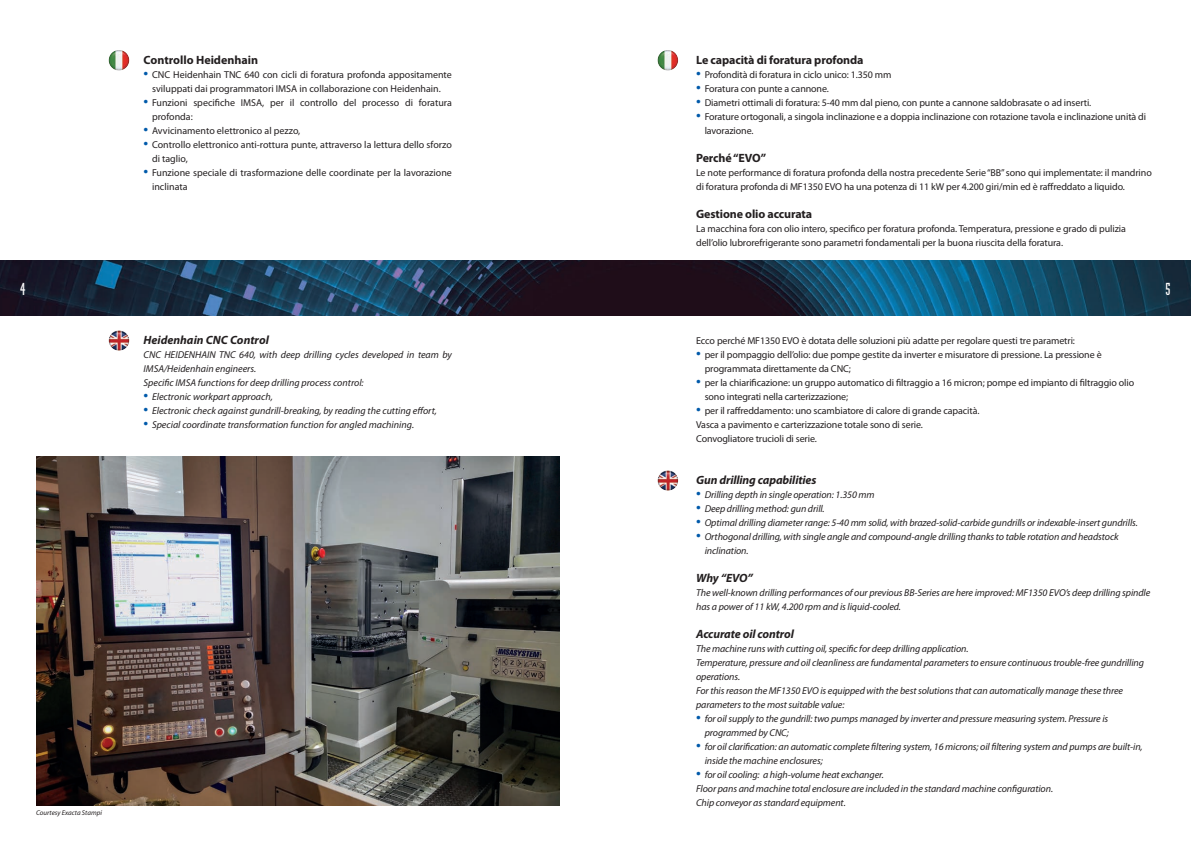
<style>
.page{position:relative;width:1191px;height:842px;background:#fff}
.page>*{position:absolute;margin:0;border:0;box-sizing:border-box;transform-origin:0 0}
.t1{font:17px "Industria Solid";color:#fff}
.t2{font:700 12px "Myriad Pro";letter-spacing:-.01em;color:#231f20}
.t3{font:italic 700 12px "Myriad Pro";letter-spacing:-.01em;color:#231f20}
.t4{font:10px/14px "Myriad Pro";letter-spacing:-.01em;color:#231f20}
.t5{font:italic 10px/14px "Myriad Pro";letter-spacing:-.01em;color:#231f20}
.t6{font:italic 7px "Myriad Pro";color:#231f20}
.s1{font-size:17px;color:#015aaa}
.s2{font-style:normal;font-size:17px;color:#015aaa}
</style>
<div class="page">
<img style="left:0;top:260px;width:1191px;height:55px">
<img style="left:657px;top:50px;width:21px;height:21px;border-radius:10px">
<img style="left:109px;top:50px;width:20px;height:21px;border-radius:10px">
<img style="left:657px;top:470px;width:21px;height:21px;border-radius:10px">
<img style="left:109px;top:330px;width:20px;height:21px;border-radius:10px">
<img style="left:36px;top:456px;width:523px;height:350px">
<p class="t2" style="left:143px;top:52px;width:116px">Controllo Heidenhain</p>
<p class="t4" style="left:143px;top:67px;width:310px;text-align:center"><span class="s1">•</span> CNC Heidenhain TNC 640 con cicli di foratura profonda appositamente sviluppati dai programmatori IMSA in collaborazione con Heidenhain.</p>
<p class="t4" style="left:152px;top:95px;width:301px;text-indent:-9px"><span class="s1">•</span> Funzioni specifiche IMSA, per il controllo del processo di foratura profonda:</p>
<p class="t4" style="left:143px;top:123px;width:158px"><span class="s1">•</span> Avvicinamento elettronico al pezzo,</p>
<p class="t4" style="left:152px;top:137px;width:301px;text-indent:-9px"><span class="s1">•</span> Controllo elettronico anti-rottura punte, attraverso la lettura dello sforzo di taglio,</p>
<p class="t4" style="left:152px;top:165px;width:301px;text-indent:-9px"><span class="s1">•</span> Funzione speciale di trasformazione delle coordinate per la lavorazione inclinata</p>
<p class="t2" style="left:696px;top:52px;width:169px">Le capacità di foratura profonda</p>
<p class="t4" style="left:696px;top:67px;width:197px"><span class="s1">•</span> Profondità di foratura in ciclo unico: 1.350 mm</p>
<p class="t4" style="left:696px;top:81px;width:134px"><span class="s1">•</span> Foratura con punte a cannone.</p>
<p class="t4" style="left:696px;top:95px;width:397px"><span class="s1">•</span> Diametri ottimali di foratura: 5-40 mm dal pieno, con punte a cannone saldobrasate o ad inserti.</p>
<p class="t4" style="left:704px;top:109px;width:443px;text-indent:-9px"><span class="s1">•</span> Forature ortogonali, a singola inclinazione e a doppia inclinazione con rotazione tavola e inclinazione unità di lavorazione.</p>
<p class="t2" style="left:696px;top:150px;width:72px">Perché “EVO”</p>
<p class="t4" style="left:696px;top:165px;width:457px">Le note performance di foratura profonda della nostra precedente Serie “BB” sono qui implementate: il mandrino di foratura profonda di MF1350 EVO ha una potenza di 11 kW per 4.200 giri/min ed è raffreddato a liquido.</p>
<p class="t2" style="left:696px;top:206px;width:117px">Gestione olio accurata</p>
<p class="t4" style="left:696px;top:221px;width:431px">La macchina fora con olio intero, specifico per foratura profonda. Temperatura, pressione e grado di pulizia dell’olio lubrorefrigerante sono parametri fondamentali per la buona riuscita della foratura.</p>
<h1 class="t1" style="left:20px;top:279px;width:7px">4</h1>
<h1 class="t1" style="left:1165px;top:279px;width:7px">5</h1>
<p class="t3" style="left:143px;top:332px;width:127px">Heidenhain CNC Control</p>
<p class="t5" style="left:143px;top:347px;width:310px">CNC HEIDENHAIN TNC 640, with deep drilling cycles developed in team by<br>IMSA/Heidenhain engineers.</p>
<p class="t5" style="left:143px;top:375px;width:222px">Specific IMSA functions for deep drilling process control:</p>
<p class="t5" style="left:143px;top:389px;width:131px"><span class="s2">•</span> Electronic workpart approach,</p>
<p class="t5" style="left:143px;top:403px;width:295px"><span class="s2">•</span> Electronic check against gundrill-breaking, by reading the cutting effort,</p>
<p class="t5" style="left:143px;top:417px;width:272px"><span class="s2">•</span> Special coordinate transformation function for angled machining.</p>
<p class="t6" style="left:36px;top:809px;width:67px">Courtesy Exacta Stampi</p>
<p class="t4" style="left:696px;top:333px;width:380px">Ecco perché MF1350 EVO è dotata delle soluzioni più adatte per regolare questi tre parametri:</p>
<p class="t4" style="left:704px;top:347px;width:398px;text-indent:-9px"><span class="s1">•</span> per il pompaggio dell’olio: due pompe gestite da inverter e misuratore di pressione. La pressione è programmata direttamente da CNC;</p>
<p class="t4" style="left:704px;top:375px;width:431px;text-indent:-9px"><span class="s1">•</span> per la chiarificazione: un gruppo automatico di filtraggio a 16 micron; pompe ed impianto di filtraggio olio sono integrati nella carterizzazione;</p>
<p class="t4" style="left:696px;top:403px;width:285px"><span class="s1">•</span> per il raffreddamento: uno scambiatore di calore di grande capacità.</p>
<p class="t4" style="left:696px;top:417px;width:228px">Vasca a pavimento e carterizzazione totale sono di serie.</p>
<p class="t4" style="left:696px;top:431px;width:122px">Convogliatore trucioli di serie.</p>
<p class="t3" style="left:696px;top:472px;width:122px">Gun drilling capabilities</p>
<p class="t5" style="left:696px;top:487px;width:180px"><span class="s2">•</span> Drilling depth in single operation: 1.350 mm</p>
<p class="t5" style="left:696px;top:501px;width:130px"><span class="s2">•</span> Deep drilling method: gun drill.</p>
<p class="t5" style="left:696px;top:515px;width:443px"><span class="s2">•</span> Optimal drilling diameter range: 5-40 mm solid, with brazed-solid-carbide gundrills or indexable-insert gundrills.</p>
<p class="t5" style="left:704px;top:529px;width:415px;text-indent:-9px"><span class="s2">•</span> Orthogonal drilling, with single angle and compound-angle drilling thanks to table rotation and headstock inclination.</p>
<p class="t3" style="left:696px;top:570px;width:58px">Why “EVO”</p>
<p class="t5" style="left:696px;top:585px;width:456px">The well-known drilling performances of our previous BB-Series are here improved: MF1350 EVO’s deep drilling spindle has a power of 11 kW, 4.200 rpm and is liquid-cooled.</p>
<p class="t3" style="left:696px;top:626px;width:99px">Accurate oil control</p>
<p class="t5" style="left:696px;top:641px;width:274px">The machine runs with cutting oil, specific for deep drilling application.</p>
<p class="t5" style="left:696px;top:655px;width:449px">Temperature, pressure and oil cleanliness are fundamental parameters to ensure continuous trouble-free gundrilling operations.</p>
<p class="t5" style="left:696px;top:683px;width:428px">For this reason the MF1350 EVO is equipped with the best solutions that can automatically manage these three parameters to the most suitable value:</p>
<p class="t5" style="left:704px;top:711px;width:405px;text-indent:-9px"><span class="s2">•</span> for oil supply to the gundrill: two pumps managed by inverter and pressure measuring system. Pressure is programmed by CNC;</p>
<p class="t5" style="left:704px;top:739px;width:439px;text-indent:-9px"><span class="s2">•</span> for oil clarification: an automatic complete filtering system, 16 microns; oil filtering system and pumps are built-in, inside the machine enclosures;</p>
<p class="t5" style="left:696px;top:767px;width:189px"><span class="s2">•</span> for oil cooling: a high-volume heat exchanger.</p>
<p class="t5" style="left:696px;top:781px;width:358px">Floor pans and machine total enclosure are included in the standard machine configuration.</p>
<p class="t5" style="left:696px;top:795px;width:151px">Chip conveyor as standard equipment.</p>
</div>
